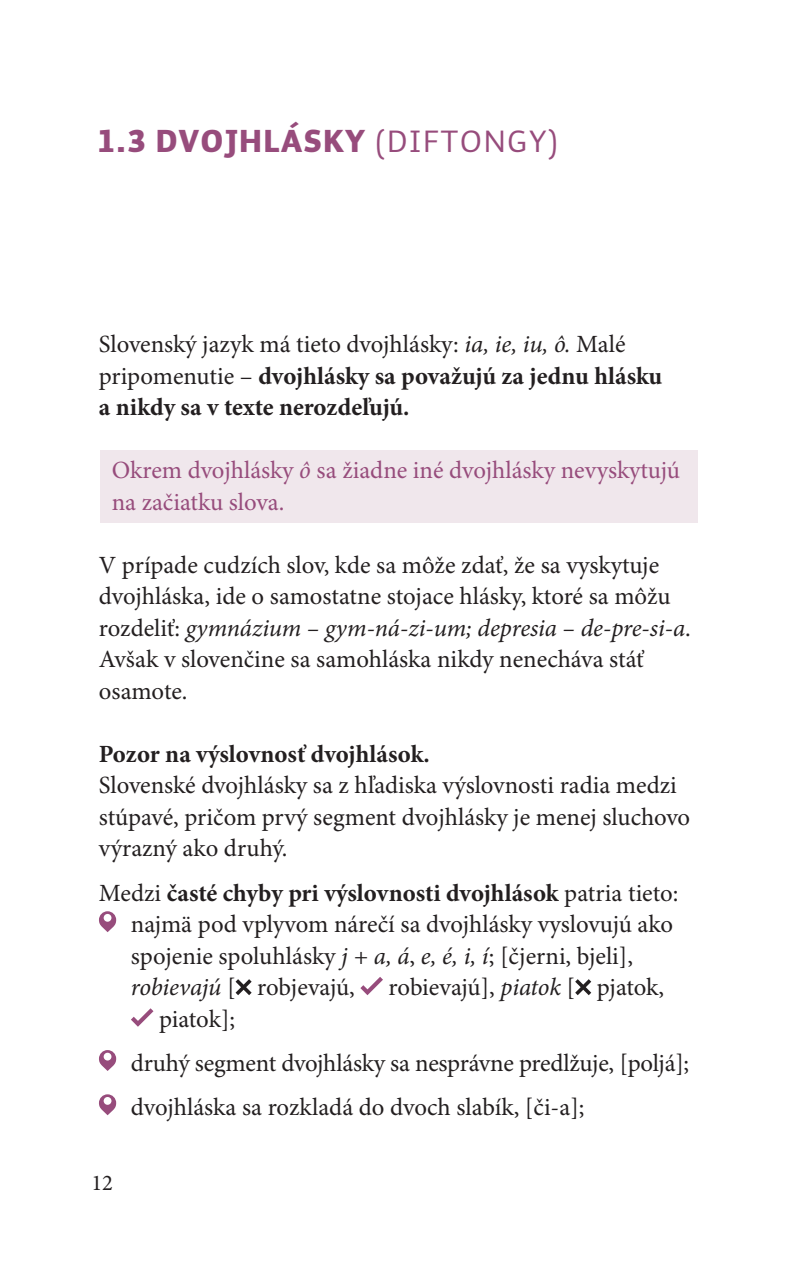
<style>
.page{position:relative;width:798px;height:1276px;background:#fff}
.page>*{position:absolute;margin:0;border:0;box-sizing:border-box;transform-origin:0 0}
.nadpis_podkapitoly{font:900 31.5px "Auto Pro";letter-spacing:.06em;color:#974c7c}
.fajky{font:24.75px/31.5px "Minion Pro";letter-spacing:-.005em;color:#231f20}
.fajka_koniec{font:24.75px/31.5px "Minion Pro";letter-spacing:-.005em;color:#231f20}
.fajka_koniec-2{font:700 24.75px/31.5px "Minion Pro";color:#231f20}
.ramik_20{font:24.75px/31.5px "Minion Pro";letter-spacing:-.005em;color:#974c7c}
.t1{font:22.5px "Minion Pro";color:#231f20}
.s1{font-weight:400}
.s2{font-weight:400;font-style:italic}
.s3{font-style:italic}
.s4{font-weight:700}
</style>
<div class="page">
<div style="left:100px;top:451px;width:597px;height:72px;background:#f0e7ec"></div>
<svg style="left:99px;top:911px;width:17px;height:21px"></svg>
<svg style="left:235px;top:979px;width:16px;height:16px"></svg>
<svg style="left:360px;top:977px;width:23px;height:18px"></svg>
<svg style="left:575px;top:979px;width:16px;height:16px"></svg>
<svg style="left:131px;top:1008px;width:22px;height:18px"></svg>
<svg style="left:99px;top:1050px;width:17px;height:21px"></svg>
<svg style="left:99px;top:1094px;width:17px;height:21px"></svg>
<p class="nadpis_podkapitoly" style="left:99px;top:118px;width:460px">1.3 DVOJHLÁSKY <span class="s1">(DIFTONGY)</span></p>
<p class="fajka_koniec-2" style="left:99px;top:328px;width:564px"><span class="s1">Slovenský jazyk má tieto dvojhlásky:</span> <span class="s2">ia, ie, iu, ô.</span> <span class="s1">Malé pripomenutie –</span> dvojhlásky sa považujú za jednu hlásku a nikdy sa v texte nerozdeľujú.</p>
<p class="ramik_20" style="left:112px;top:456px;width:569px">Okrem dvojhlásky <span class="s3">ô</span> sa žiadne iné dvojhlásky nevyskytujú na začiatku slova.</p>
<p class="fajka_koniec" style="left:99px;top:550px;width:593px">V prípade cudzích slov, kde sa môže zdať, že sa vyskytuje dvojhláska, ide o samostatne stojace hlásky, ktoré sa môžu rozdeliť: <span class="s3">gymnázium – gym-ná-zi-um; depresia – de-pre-si-a</span>.<br>Avšak v slovenčine sa samohláska nikdy nenecháva stáť osamote.</p>
<p class="fajky" style="left:99px;top:739px;width:592px"><span class="s4">Pozor na výslovnosť dvojhlások.<br></span>Slovenské dvojhlásky sa z hľadiska výslovnosti radia medzi stúpavé, pričom prvý segment dvojhlásky je menej sluchovo výrazný ako druhý.</p>
<p class="fajky" style="left:131px;top:878px;width:549px;text-indent:-32px">Medzi <span class="s4">časté chyby pri výslovnosti dvojhlások</span> patria tieto: najmä pod vplyvom nárečí sa dvojhlásky vyslovujú ako spojenie spoluhlásky <span class="s3">j + a, á</span>, <span class="s3">e, é, i, í</span>; [čjerni, bjeli], <span class="s3">robievajú</span> [ robjevajú,</p>
<p class="fajky" style="left:388px;top:972px;width:277px">robievajú], <span class="s3">piatok</span> [ pjatok,</p>
<p class="fajky" style="left:159px;top:1004px;width:78px">piatok];</p>
<p class="fajky" style="left:131px;top:1048px;width:559px">druhý segment dvojhlásky sa nesprávne predlžuje, [poljá];</p>
<p class="fajky" style="left:131px;top:1092px;width:455px">dvojhláska sa rozkladá do dvoch slabík, [či-a];</p>
<p class="t1" style="left:91px;top:1169px;width:23px">12</p>
</div>
